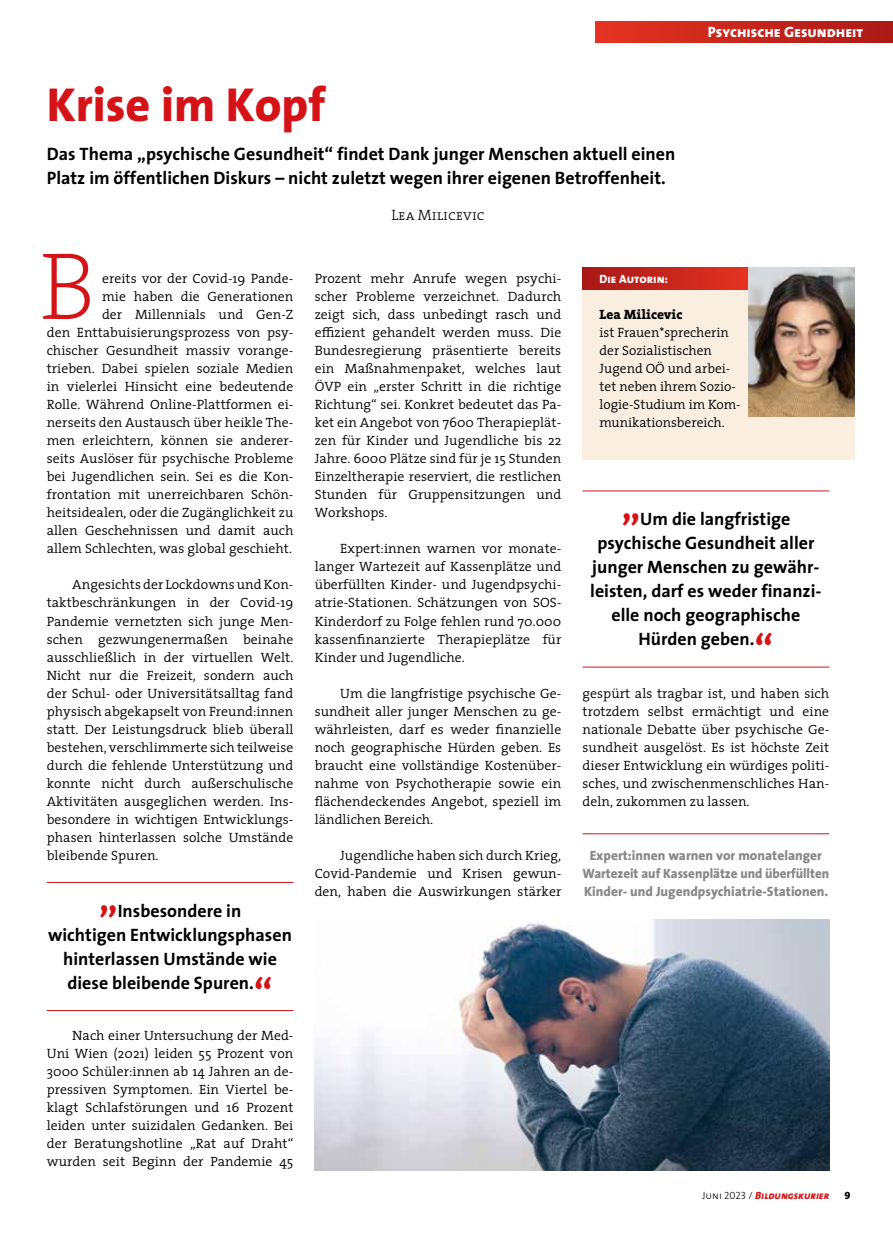
<style>
.page{position:relative;width:893px;height:1234px;background:#fff}
.page>*{position:absolute;margin:0;border:0;box-sizing:border-box;transform-origin:0 0}
.t1{font:200 96px "The Serif";color:#d51317}
.t2{font:800 48px "The Sans";color:#d51317}
.t3{font:700 18px/24px "The Sans";color:#000;text-align:center}
.t4{font:15px "The Sans Extra Bold Caps";color:#fff}
.t5{font:15px "The Serif Light Caps";color:#000}
.t6{font:300 13.5px/18px "The Serif";letter-spacing:.005em;color:#000;text-align:justify}
.t7{font:800 13.5px/18px "The Sans";color:#878787;text-align:center}
.t8{font:800 13.5px "The Serif";color:#000}
.t9{font:12px "The Sans Extra Bold Caps";color:#fff}
.t10{font:10.5px "The Sans Extra Bold Italic Caps";color:#d51317}
.t11{font:10.5px "The Sans Extra Bold Caps";color:#000}
.s1{font-size:39px;color:#d51317}
.s2{font-family:"The Sans Light Caps";color:#000}
</style>
<div class="page">
<div style="left:595px;top:21px;width:298px;height:22px;background:linear-gradient(to right,#e63323,#ab1a16)"></div>
<img style="left:315px;top:919px;width:514px;height:250px">
<div style="left:583px;top:289px;width:272px;height:170px;background:#f9eee0"></div>
<div style="left:583px;top:268px;width:165px;height:21px;background:linear-gradient(to right,#a71815,#e43322)"></div>
<hr style="left:583px;top:490px;width:246px;height:1px;background:#d51317">
<hr style="left:583px;top:666px;width:246px;height:1px;background:#d51317">
<img style="left:748px;top:268px;width:107px;height:148px">
<hr style="left:583px;top:833px;width:246px;height:1px;background:#d51317">
<hr style="left:47px;top:881px;width:246px;height:1px;background:#d51317">
<hr style="left:47px;top:1009px;width:246px;height:1px;background:#d51317">
<h2 class="t2" style="left:47px;top:64px;width:280px">Krise im Kopf</h2>
<h3 class="t3" style="left:47px;top:142px;width:630px;text-align:left">Das Thema „psychische Gesundheit“ findet Dank junger Menschen aktuell einen<br>Platz im öffentlichen Diskurs – nicht zuletzt wegen ihrer eigenen Betroffenheit.</h3>
<p class="t5" style="left:391px;top:203px;width:95px">Lea Milicevic</p>
<p class="t4" style="left:708px;top:19px;width:157px">Psychische Gesundheit</p>
<h1 class="t1" style="left:40px;top:207px;width:57px">B</h1>
<p class="t6" style="left:47px;top:269px;width:248px;text-align:right">ereits vor der Covid-19 Pande-<br>mie haben die Generationen<br>der Millennials und Gen-Z<br>den Enttabuisierungsprozess von psy&shy;chischer Gesundheit massiv vorange&shy;trieben. Dabei spielen soziale Medien in vielerlei Hinsicht eine bedeutende Rolle. Während Online-Plattformen ei&shy;nerseits den Austausch über heikle The&shy;men erleichtern, können sie anderer&shy;seits Auslöser für psychische Probleme bei Jugendlichen sein. Sei es die Kon&shy;frontation mit unerreichbaren Schön&shy;heitsidealen, oder die Zugänglichkeit zu allen Geschehnissen und damit auch allem Schlechten, was global geschieht.</p>
<p class="t6" style="left:47px;top:575px;width:248px;text-indent:26px">Angesichts der Lockdowns und Kon&shy;taktbeschränkungen in der Covid-19<br>Pandemie vernetzten sich junge Men&shy;schen gezwungenermaßen beinahe ausschließlich in der virtuellen Welt.<br>Nicht nur die Freizeit, sondern auch der Schul- oder Universitätsalltag fand physisch abgekapselt von Freund:innen statt. Der Leistungsdruck blieb überall bestehen, verschlimmerte sich teilweise durch die fehlende Unterstützung und konnte nicht durch außerschulische Aktivitäten ausgeglichen werden. Ins&shy;besondere in wichtigen Entwicklungs&shy;phasen hinterlassen solche Umstände bleibende Spuren.</p>
<h3 class="t3" style="left:48px;top:898px;width:245px"><sup>„</sup>Insbesondere in<br>wichtigen Entwicklungsphasen hinterlassen Umstände wie diese bleibende Spuren.<span class="s1">“</span></h3>
<p class="t6" style="left:47px;top:1025px;width:248px;text-indent:26px">Nach einer Untersuchung der Med-Uni Wien (2021) leiden 55 Prozent von 3000 Schüler:innen ab 14 Jahren an de&shy;pressiven Symptomen. Ein Viertel be&shy;klagt Schlafstörungen und 16 Prozent leiden unter suizidalen Gedanken. Bei der Beratungshotline „Rat auf Draht“ wurden seit Beginn der Pandemie 45</p>
<p class="t6" style="left:315px;top:269px;width:248px">Prozent mehr Anrufe wegen psychi&shy;scher Probleme verzeichnet. Dadurch zeigt sich, dass unbedingt rasch und effizient gehandelt werden muss. Die Bundesregierung präsentierte bereits ein Maßnahmenpaket, welches laut ÖVP ein „erster Schritt in die richtige Richtung“ sei. Konkret bedeutet das Pa&shy;ket ein Angebot von 7600 Therapieplät&shy;zen für Kinder und Jugendliche bis 22<br>Jahre. 6000 Plätze sind für je 15 Stunden Einzeltherapie reserviert, die restlichen Stunden für Gruppensitzungen und Workshops.</p>
<p class="t6" style="left:315px;top:539px;width:248px;text-indent:26px">Expert:innen warnen vor monate&shy;langer Wartezeit auf Kassenplätze und überfüllten Kinder- und Jugendpsychi&shy;atrie-Stationen. Schätzungen von SOS-Kinderdorf zu Folge fehlen rund 70.000 kassenfinanzierte Therapieplätze für Kinder und Jugendliche.</p>
<p class="t6" style="left:315px;top:683px;width:248px;text-indent:26px">Um die langfristige psychische Ge&shy;sundheit aller junger Menschen zu ge&shy;währleisten, darf es weder finanzielle noch geographische Hürden geben. Es braucht eine vollständige Kostenüber&shy;nahme von Psychotherapie sowie ein flächendeckendes Angebot, speziell im ländlichen Bereich.</p>
<p class="t6" style="left:315px;top:845px;width:248px;text-indent:26px">Jugendliche haben sich durch Krieg, Covid-Pandemie und Krisen gewun&shy;den, haben die Auswirkungen stärker</p>
<p class="t9" style="left:600px;top:269px;width:70px">Die Autorin:</p>
<p class="t8" style="left:600px;top:303px;width:84px">Lea Milicevic</p>
<p class="t6" style="left:600px;top:323px;width:143px;text-align:left">ist Frauen*sprecherin der Sozialistischen<br>Jugend OÖ und arbei&shy;tet neben ihrem Sozio&shy;logie-Studium im Kom&shy;munikationsbereich.</p>
<h3 class="t3" style="left:590px;top:506px;width:233px"><sup>„</sup>Um die langfristige psychische Gesundheit aller junger Menschen zu gewähr&shy;leisten, darf es weder finanzi&shy;elle noch geographische<br>Hürden geben.<span class="s1">“</span></h3>
<p class="t6" style="left:583px;top:683px;width:248px">gespürt als tragbar ist, und haben sich trotzdem selbst ermächtigt und eine nationale Debatte über psychische Ge&shy;sundheit ausgelöst. Es ist höchste Zeit dieser Entwicklung ein würdiges politi&shy;sches, und zwischenmenschliches Han&shy;deln, zukommen zu lassen.</p>
<p class="t7" style="left:583px;top:845px;width:248px">Expert:innen warnen vor monatelanger<br>Wartezeit auf Kassenplätze und überfüllten<br>Kinder- und Jugendpsychiatrie-Stationen.</p>
<p class="t10" style="left:702px;top:1186px;width:129px"><span class="s2">Juni 2023 /</span> Bildungskurier</p>
<p class="t11" style="left:844px;top:1186px;width:8px">9</p>
</div>
